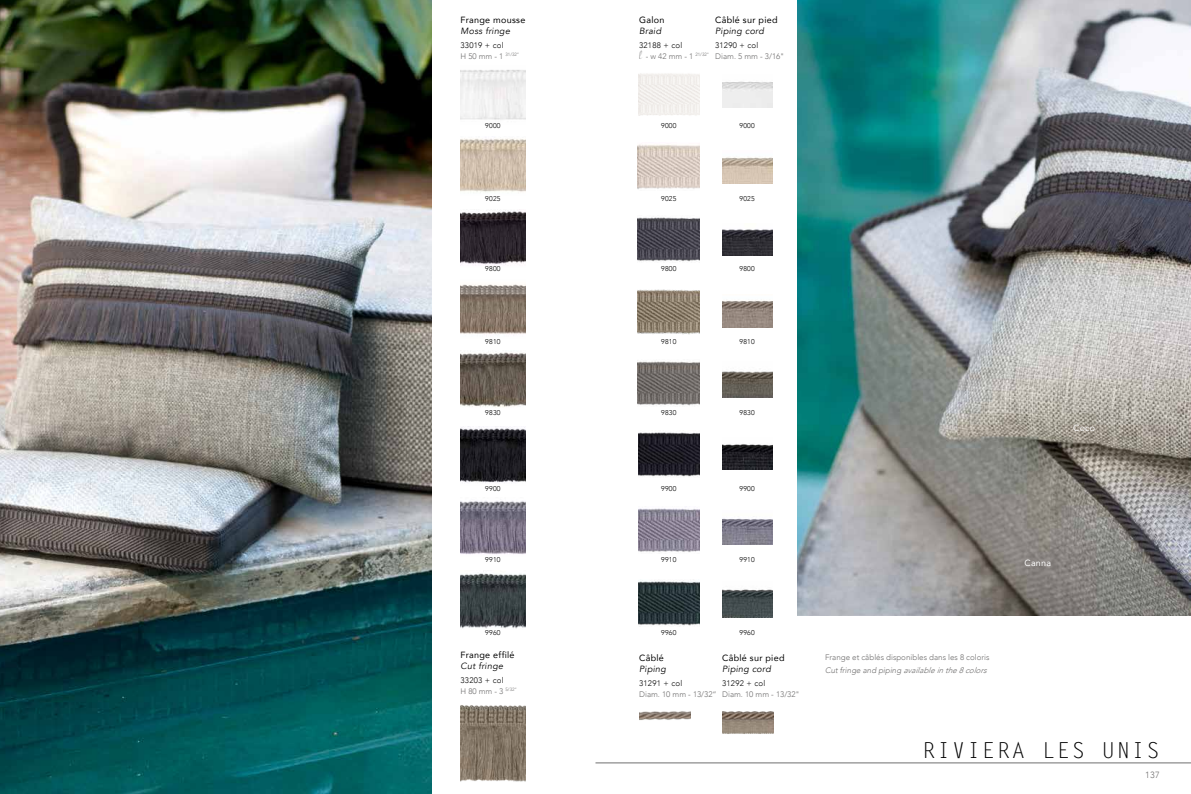
<style>
.page{position:relative;width:1191px;height:794px;background:#fff}
.page>*{position:absolute;margin:0;border:0;box-sizing:border-box;transform-origin:0 0}
.t1{font:22px "Letter Gothic Std";letter-spacing:.08em;color:#000}
.t2{font:9px "Avenir";letter-spacing:.03em;color:#000}
.t3{font:italic 9px "Avenir";letter-spacing:.03em;color:#000}
.t4{font:9px "Avenir";letter-spacing:.03em;color:#fff}
.t5{font:300 9px "Avenir";color:#706f6f}
.t6{font:300 8px/11px "Avenir";letter-spacing:.03em;color:#000}
.t7{font:300 8px "Avenir";color:#706f6f}
.t8{font:italic 300 8px "Avenir";color:#706f6f}
.t9{font:300 7px "Avenir";letter-spacing:.03em;color:#000}
.s1{color:#706f6f}
.s2{font-family:"Zapfino";font-weight:400;font-style:italic;font-size:5px;color:#706f6f}
</style>
<div class="page">
<hr style="left:595px;top:762px;width:596px;height:1px;background:#706f6f">
<img style="left:0;top:0;width:431px;height:794px">
<img style="left:461px;top:70px;width:64px;height:50px">
<img style="left:461px;top:138px;width:64px;height:55px">
<img style="left:461px;top:209px;width:64px;height:56px">
<img style="left:461px;top:284px;width:64px;height:50px">
<img style="left:461px;top:352px;width:64px;height:55px">
<img style="left:461px;top:427px;width:64px;height:56px">
<img style="left:461px;top:501px;width:64px;height:53px">
<img style="left:461px;top:571px;width:64px;height:58px">
<img style="left:797px;top:0;width:394px;height:616px">
<img style="left:638px;top:73px;width:61px;height:43px">
<img style="left:638px;top:144px;width:61px;height:45px">
<img style="left:638px;top:217px;width:61px;height:45px">
<img style="left:638px;top:289px;width:61px;height:46px">
<img style="left:638px;top:361px;width:61px;height:45px">
<img style="left:638px;top:432px;width:61px;height:45px">
<img style="left:638px;top:508px;width:61px;height:44px">
<img style="left:638px;top:580px;width:61px;height:46px">
<img style="left:722px;top:711px;width:51px;height:23px">
<img style="left:722px;top:81px;width:50px;height:26px">
<img style="left:722px;top:157px;width:50px;height:27px">
<img style="left:722px;top:229px;width:50px;height:26px">
<img style="left:722px;top:300px;width:50px;height:27px">
<img style="left:722px;top:371px;width:50px;height:27px">
<img style="left:722px;top:444px;width:50px;height:25px">
<img style="left:722px;top:518px;width:50px;height:26px">
<img style="left:722px;top:589px;width:50px;height:28px">
<img style="left:460px;top:705px;width:65px;height:77px">
<img style="left:639px;top:711px;width:51px;height:9px">
<p class="t2" style="left:460px;top:13px;width:66px">Frange mousse</p>
<p class="t3" style="left:460px;top:26px;width:51px">Moss fringe</p>
<p class="t6" style="left:460px;top:40px;width:60px">33019 + col<br><span class="s1">H 50 mm - 1</span> <sup>31/32”</sup></p>
<p class="t2" style="left:639px;top:13px;width:27px">Galon</p>
<p class="t3" style="left:639px;top:26px;width:24px">Braid</p>
<p class="t6" style="left:639px;top:40px;width:72px">32188 + col<br><span class="s2">l</span><span class="s1">- w 42 mm - 1</span> <sup>21/32"</sup></p>
<p class="t2" style="left:715px;top:13px;width:64px">Câblé sur pied</p>
<p class="t3" style="left:715px;top:26px;width:50px">Piping cord</p>
<p class="t6" style="left:715px;top:40px;width:45px">31290 + col</p>
<p class="t7" style="left:715px;top:51px;width:71px">Diam. 5 mm - 3/16"</p>
<p class="t9" style="left:485px;top:121px;width:17px">9000</p>
<p class="t9" style="left:661px;top:121px;width:17px">9000</p>
<p class="t9" style="left:739px;top:121px;width:17px">9000</p>
<p class="t9" style="left:485px;top:194px;width:17px">9025</p>
<p class="t9" style="left:661px;top:194px;width:17px">9025</p>
<p class="t9" style="left:739px;top:194px;width:17px">9025</p>
<p class="t9" style="left:485px;top:265px;width:17px">9800</p>
<p class="t9" style="left:661px;top:265px;width:17px">9800</p>
<p class="t9" style="left:739px;top:265px;width:17px">9800</p>
<p class="t9" style="left:485px;top:337px;width:17px">9810</p>
<p class="t9" style="left:661px;top:337px;width:17px">9810</p>
<p class="t9" style="left:739px;top:337px;width:17px">9810</p>
<p class="t9" style="left:485px;top:409px;width:17px">9830</p>
<p class="t9" style="left:661px;top:409px;width:17px">9830</p>
<p class="t9" style="left:739px;top:409px;width:17px">9830</p>
<p class="t4" style="left:1073px;top:420px;width:24px">Coco</p>
<p class="t9" style="left:485px;top:484px;width:17px">9900</p>
<p class="t9" style="left:661px;top:484px;width:17px">9900</p>
<p class="t9" style="left:739px;top:484px;width:17px">9900</p>
<p class="t9" style="left:485px;top:555px;width:17px">9910</p>
<p class="t9" style="left:661px;top:555px;width:17px">9910</p>
<p class="t9" style="left:739px;top:555px;width:17px">9910</p>
<p class="t4" style="left:1024px;top:555px;width:28px">Canna</p>
<p class="t9" style="left:485px;top:628px;width:17px">9960</p>
<p class="t9" style="left:661px;top:628px;width:17px">9960</p>
<p class="t9" style="left:739px;top:628px;width:17px">9960</p>
<p class="t2" style="left:460px;top:648px;width:56px">Frange effilé</p>
<p class="t3" style="left:460px;top:660px;width:44px">Cut fringe</p>
<p class="t6" style="left:460px;top:674px;width:58px">33203 + col<br><span class="s1">H 80 mm - 3</span> <sup>5/32”</sup></p>
<p class="t2" style="left:639px;top:650px;width:26px">Câblé</p>
<p class="t3" style="left:639px;top:663px;width:28px">Piping</p>
<p class="t6" style="left:639px;top:677px;width:45px">31291 + col</p>
<p class="t7" style="left:639px;top:689px;width:79px">Diam. 10 mm - 13/32“</p>
<p class="t2" style="left:722px;top:650px;width:64px">Câblé sur pied</p>
<p class="t3" style="left:722px;top:663px;width:50px">Piping cord</p>
<p class="t6" style="left:722px;top:677px;width:45px">31292 + col</p>
<p class="t7" style="left:722px;top:689px;width:79px">Diam. 10 mm - 13/32"</p>
<p class="t7" style="left:825px;top:652px;width:166px">Frange et câblés disponibles dans les 8 coloris</p>
<p class="t8" style="left:825px;top:665px;width:165px">C u t fr i n g e a n d p ip i n g available in the 8 colors</p>
<h1 class="t1" style="left:922px;top:737px;width:239px">RIVIERA LES UNIS</h1>
<p class="t5" style="left:1145px;top:770px;width:16px">137</p>
</div>
